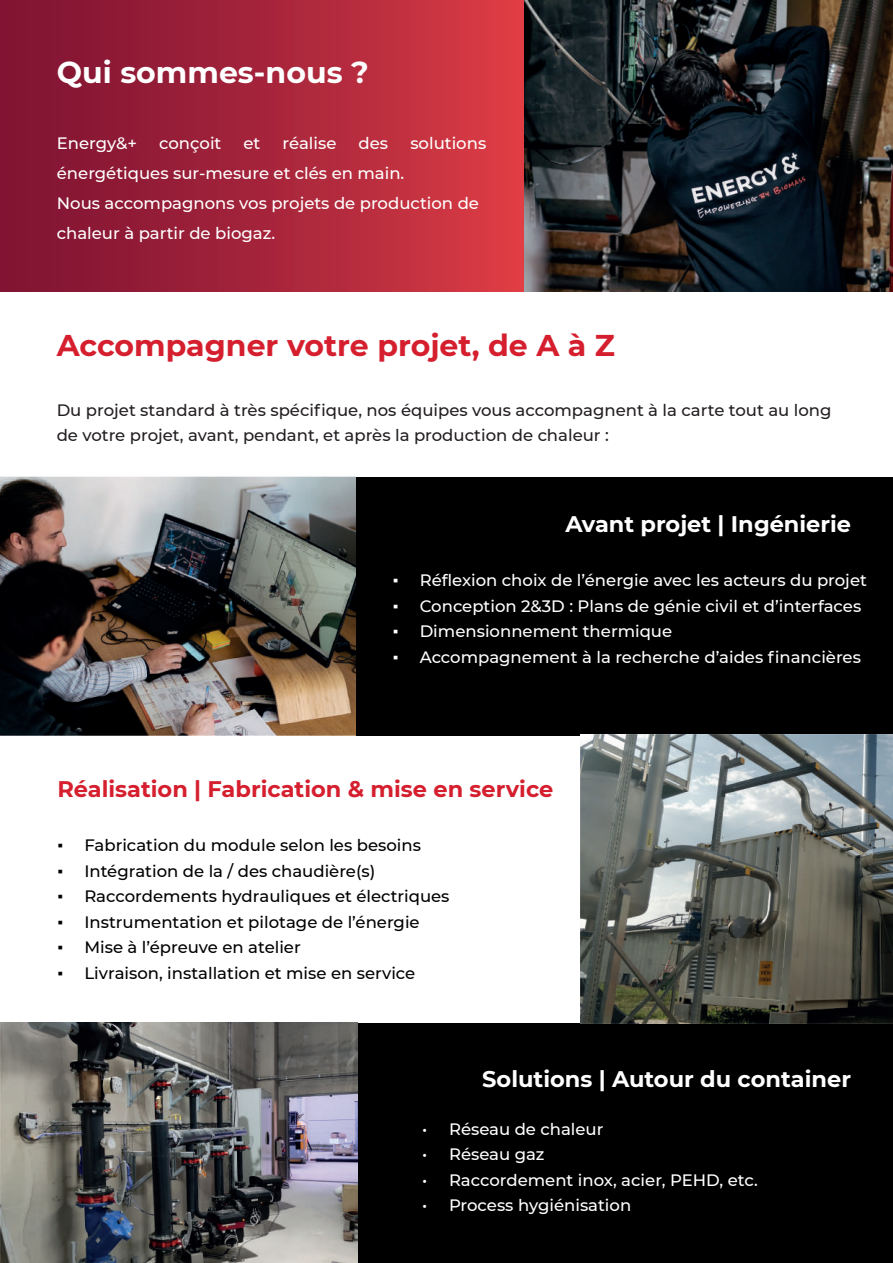
<style>
.page{position:relative;width:893px;height:1263px;background:#fff}
.page>*{position:absolute;margin:0;border:0;box-sizing:border-box;transform-origin:0 0}
.t1{font:700 30px "Montserrat";color:#d51f2e}
.t2{font:700 30px "Montserrat";color:#fff}
.t3{font:700 22.5px "Montserrat";color:#fff}
.t4{font:700 22.5px "Montserrat";color:#d51f2e}
.t5{font:500 16.5px/30px "Montserrat";color:#fff}
.t6{font:500 16.5px "Montserrat";color:#000001}
.t7{font:500 16.5px/25.5px "Montserrat";color:#231f20}
.s1{font-family:"Times New Roman";font-weight:400}
</style>
<div class="page">
<div style="left:0;top:477px;width:893px;height:258px;background:#000001"></div>
<div style="left:0;top:0;width:524px;height:291px;background:linear-gradient(to right,#791031,#d93b45)"></div>
<div style="left:0;top:1023px;width:893px;height:240px;background:#000001"></div>
<img style="left:524px;top:0;width:369px;height:292px">
<img style="left:0;top:476px;width:355px;height:259px">
<img style="left:580px;top:735px;width:313px;height:288px">
<img style="left:0;top:1023px;width:358px;height:240px">
<h1 class="t2" style="left:57px;top:50px;width:313px">Qui sommes-nous ?</h1>
<p class="t5" style="left:57px;top:127px;width:82px">Energy&amp;+</p>
<p class="t5" style="left:159px;top:127px;width:64px">conçoit</p>
<p class="t5" style="left:244px;top:127px;width:18px">et</p>
<p class="t5" style="left:283px;top:127px;width:55px">réalise</p>
<p class="t5" style="left:359px;top:127px;width:31px">des</p>
<p class="t5" style="left:410px;top:127px;width:77px">solutions</p>
<p class="t5" style="left:57px;top:157px;width:424px">énergétiques sur-mesure et clés en main.<br>Nous accompagnons vos projets de production de chaleur à partir de biogaz.</p>
<h1 class="t1" style="left:57px;top:323px;width:560px">Accompagner votre projet, de A à Z</h1>
<p class="t7" style="left:57px;top:396px;width:776px">Du projet standard à très spécifique, nos équipes vous accompagnent à la carte tout au long de votre projet, avant, pendant, et après la production de chaleur :</p>
<h2 class="t3" style="left:565px;top:508px;width:287px">Avant projet | Ingénierie</h2>
<p class="t5" style="left:393px;top:565px;width:476px"><span class="s1">▪</span> Réflexion choix de l’énergie avec les acteurs du projet</p>
<p class="t5" style="left:393px;top:590px;width:470px"><span class="s1">▪</span> Conception 2&amp;3D : Plans de génie civil et d’interfaces</p>
<p class="t5" style="left:393px;top:616px;width:281px"><span class="s1">▪</span> Dimensionnement thermique</p>
<p class="t5" style="left:393px;top:641px;width:470px"><span class="s1">▪</span> Accompagnement à la recherche d’aides financières</p>
<h2 class="t4" style="left:57px;top:773px;width:497px">Réalisation | Fabrication &amp; mise en service</h2>
<p class="t6" style="left:57px;top:834px;width:365px"><span class="s1">▪</span> Fabrication du module selon les besoins</p>
<p class="t6" style="left:57px;top:859px;width:320px"><span class="s1">▪</span> Intégration de la / des chaudière(s)</p>
<p class="t6" style="left:57px;top:885px;width:394px"><span class="s1">▪</span> Raccordements hydrauliques et électriques</p>
<p class="t6" style="left:57px;top:910px;width:364px"><span class="s1">▪</span> Instrumentation et pilotage de l’énergie</p>
<p class="t6" style="left:57px;top:936px;width:245px"><span class="s1">▪</span> Mise à l’épreuve en atelier</p>
<p class="t6" style="left:57px;top:961px;width:359px"><span class="s1">▪</span> Livraison, installation et mise en service</p>
<h2 class="t3" style="left:482px;top:1062px;width:370px">Solutions | Autour du container</h2>
<p class="t5" style="left:422px;top:1113px;width:183px">• Réseau de chaleur</p>
<p class="t5" style="left:422px;top:1139px;width:124px">• Réseau gaz</p>
<p class="t5" style="left:422px;top:1164px;width:337px">• Raccordement inox, acier, PEHD, etc.</p>
<p class="t5" style="left:422px;top:1190px;width:211px">• Process hygiénisation</p>
</div>
